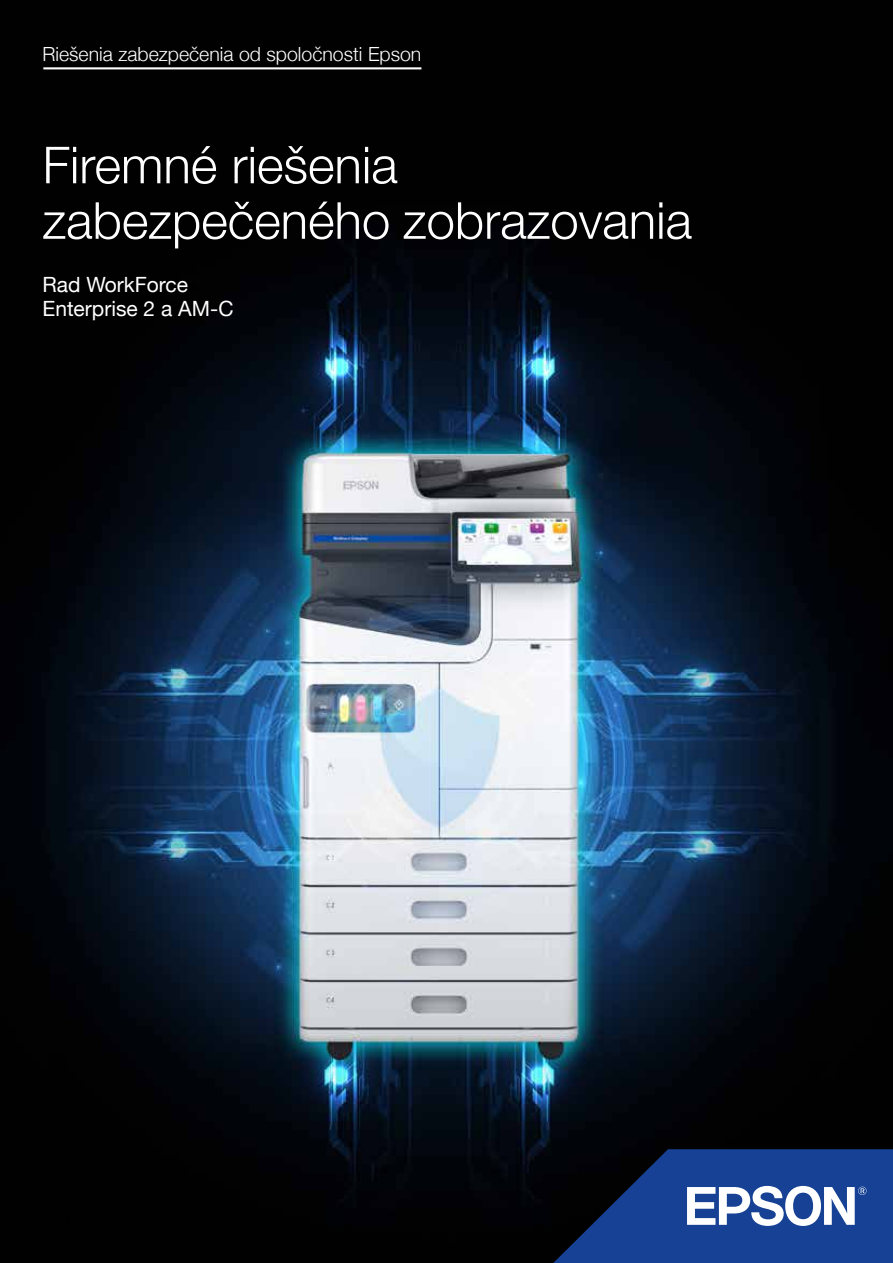
<style>
.page{position:relative;width:893px;height:1263px;background:#fff}
.page>*{position:absolute;margin:0;border:0;box-sizing:border-box;transform-origin:0 0}
.t1{font:300 51px/55.5px "Helvetica Neue";color:#fff}
.t2{font:21px/24px "Helvetica Neue";color:#fff}
.t3{font:300 19.5px "Helvetica Neue";color:#fff}
</style>
<div class="page">
<img style="left:0;top:0;width:893px;height:1263px">
<hr style="left:43px;top:67px;width:378px;height:2px;background:#fff">
<svg style="left:553px;top:1149px;width:340px;height:114px;background:#284885"></svg>
<p class="t3" style="left:43px;top:39px;width:380px">Riešenia zabezpečenia od spoločnosti Epson</p>
<p class="t1" style="left:43px;top:134px;width:651px">Firemné riešenia zabezpečeného zobrazovania</p>
<p class="t2" style="left:43px;top:274px;width:192px">Rad WorkForce<br>Enterprise 2 a AM-C</p>
</div>
